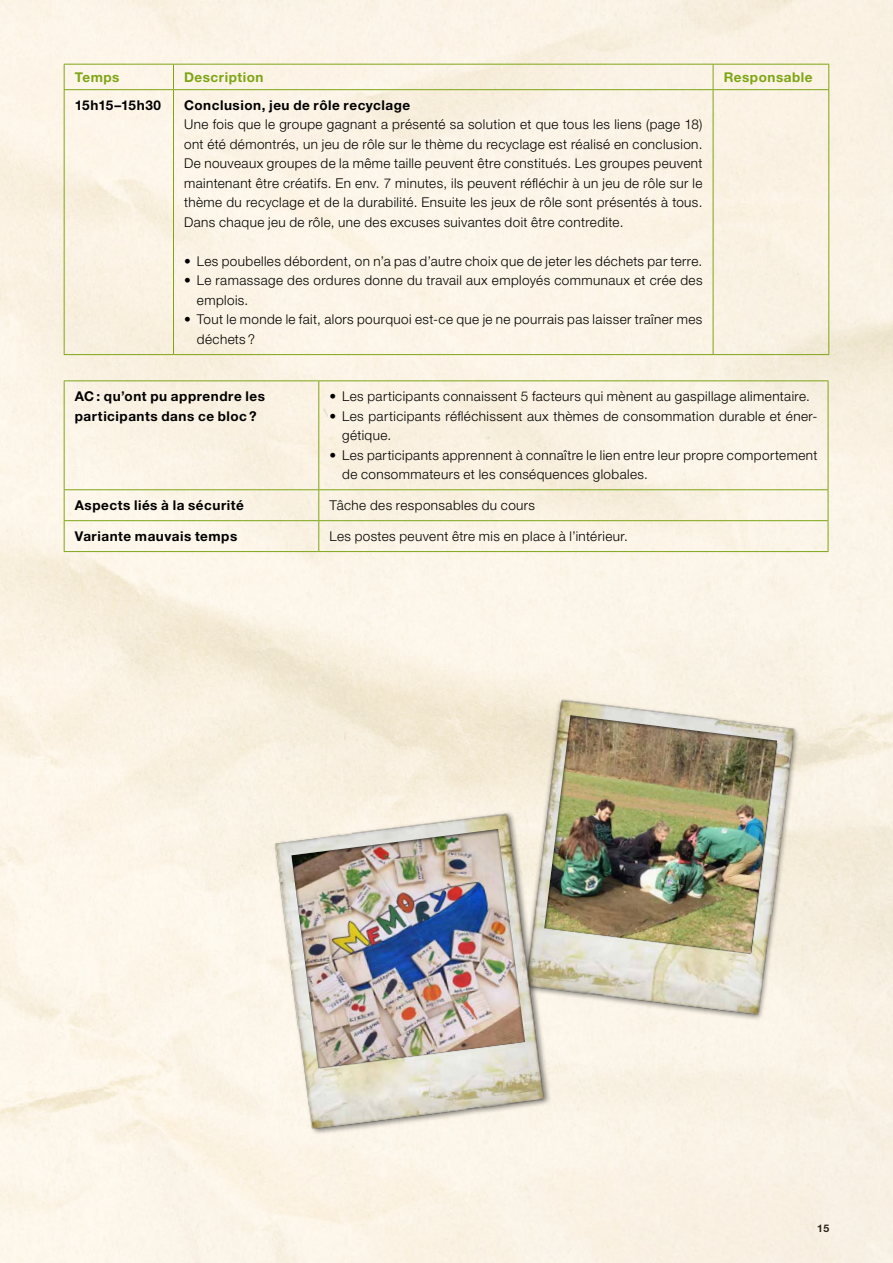
<style>
.page{position:relative;width:893px;height:1263px;background:#fff}
.page>*{position:absolute;margin:0;border:0;box-sizing:border-box;transform-origin:0 0}
.t1{font:300 13.5px/19.5px "Helvetica Neue LT Std";letter-spacing:.03em;color:#000}
.t2{font:700 13.5px/19.5px "Helvetica Neue LT Std";letter-spacing:.04em;color:#000}
.t3{font:700 13.5px "Helvetica Neue LT Std";letter-spacing:.04em;color:#7da516}
.t4{font:700 13.5px "Helvetica Neue LT Std";letter-spacing:.02em;color:#000}
.t5{font:700 10.5px "Helvetica Neue LT Std";color:#000}
</style>
<div class="page">
<hr style="left:64px;top:90px;width:1px;height:264px;background:#7da516">
<hr style="left:173px;top:90px;width:1px;height:264px;background:#7da516">
<hr style="left:713px;top:90px;width:1px;height:264px;background:#7da516">
<hr style="left:828px;top:90px;width:1px;height:264px;background:#7da516">
<hr style="left:64px;top:354px;width:109px;height:1px;background:#7da516">
<hr style="left:173px;top:354px;width:540px;height:1px;background:#7da516">
<hr style="left:713px;top:354px;width:116px;height:1px;background:#7da516">
<hr style="left:64px;top:64px;width:109px;height:1px;background:#7da516">
<svg style="left:64px;top:65px;width:1px;height:24px"></svg>
<hr style="left:173px;top:64px;width:540px;height:1px;background:#7da516">
<svg style="left:173px;top:65px;width:1px;height:24px"></svg>
<hr style="left:713px;top:64px;width:116px;height:1px;background:#7da516">
<svg style="left:713px;top:65px;width:1px;height:24px"></svg>
<svg style="left:828px;top:65px;width:1px;height:24px"></svg>
<hr style="left:64px;top:89px;width:109px;height:1px;background:#7da516">
<hr style="left:173px;top:89px;width:540px;height:1px;background:#7da516">
<hr style="left:713px;top:89px;width:116px;height:1px;background:#7da516">
<hr style="left:64px;top:380px;width:255px;height:1px;background:#7da516">
<hr style="left:64px;top:381px;width:1px;height:108px;background:#7da516">
<hr style="left:319px;top:380px;width:509px;height:1px;background:#7da516">
<hr style="left:318px;top:381px;width:1px;height:108px;background:#7da516">
<hr style="left:828px;top:381px;width:1px;height:108px;background:#7da516">
<hr style="left:64px;top:489px;width:255px;height:1px;background:#7da516">
<hr style="left:64px;top:490px;width:1px;height:30px;background:#7da516">
<hr style="left:319px;top:489px;width:509px;height:1px;background:#7da516">
<hr style="left:318px;top:490px;width:1px;height:30px;background:#7da516">
<hr style="left:828px;top:490px;width:1px;height:30px;background:#7da516">
<hr style="left:64px;top:520px;width:255px;height:1px;background:#7da516">
<hr style="left:64px;top:521px;width:1px;height:30px;background:#7da516">
<hr style="left:319px;top:520px;width:509px;height:1px;background:#7da516">
<hr style="left:318px;top:521px;width:1px;height:30px;background:#7da516">
<hr style="left:828px;top:521px;width:1px;height:30px;background:#7da516">
<hr style="left:64px;top:551px;width:255px;height:1px;background:#7da516">
<hr style="left:319px;top:551px;width:509px;height:1px;background:#7da516">
<img style="left:512px;top:691px;width:302px;height:352px">
<img style="left:542px;top:713px;width:236px;height:241px">
<img style="left:265px;top:800px;width:302px;height:347px">
<img style="left:289px;top:826px;width:237px;height:243px">
<p class="t3" style="left:75px;top:69px;width:46px">Temps</p>
<p class="t3" style="left:184px;top:69px;width:81px">Description</p>
<p class="t3" style="left:724px;top:69px;width:90px">Responsable</p>
<p class="t4" style="left:75px;top:97px;width:88px">15h15–15h30</p>
<p class="t2" style="left:184px;top:95px;width:228px">Conclusion, jeu de rôle recyclage</p>
<p class="t1" style="left:184px;top:115px;width:520px;text-align:justify">Une fois que le groupe gagnant a présenté sa solution et que tous les liens (page 18) ont été démontrés, un jeu de rôle sur le thème du recyclage est réalisé en conclusion.<br>De nouveaux groupes de la même taille peuvent être constitués. Les groupes peuvent maintenant être créatifs. En env. 7 minutes, ils peuvent réfléchir à un jeu de rôle sur le thème du recyclage et de la durabilité. Ensuite les jeux de rôle sont présentés à tous.<br>Dans chaque jeu de rôle, une des excuses suivantes doit être contredite.</p>
<p class="t1" style="left:184px;top:251px;width:520px">• Les poubelles débordent, on n’a pas d’autre choix que de jeter les déchets par terre.</p>
<p class="t1" style="left:197px;top:271px;width:507px;text-indent:-13px">• Le ramassage des ordures donne du travail aux employés communaux et crée des emplois.</p>
<p class="t1" style="left:197px;top:310px;width:507px;text-indent:-13px">• Tout le monde le fait, alors pourquoi est-ce que je ne pourrais pas laisser traîner mes déchets ?</p>
<p class="t2" style="left:75px;top:386px;width:192px">AC : qu’ont pu apprendre les participants dans ce bloc ?</p>
<p class="t1" style="left:329px;top:386px;width:482px">• Les participants connaissent 5 facteurs qui mènent au gaspillage alimentaire.</p>
<p class="t1" style="left:342px;top:406px;width:477px;text-indent:-13px">• Les participants réfléchissent aux thèmes de consommation durable et éner&shy;gétique.</p>
<p class="t1" style="left:342px;top:445px;width:477px;text-indent:-13px">• Les participants apprennent à connaître le lien entre leur propre comportement de consommateurs et les conséquences globales.</p>
<p class="t2" style="left:75px;top:495px;width:170px">Aspects liés à la sécurité</p>
<p class="t1" style="left:329px;top:495px;width:207px">Tâche des responsables du cours</p>
<p class="t2" style="left:75px;top:526px;width:164px">Variante mauvais temps</p>
<p class="t1" style="left:329px;top:526px;width:300px">Les postes peuvent être mis en place à l’intérieur.</p>
<p class="t5" style="left:817px;top:1222px;width:13px">15</p>
</div>
